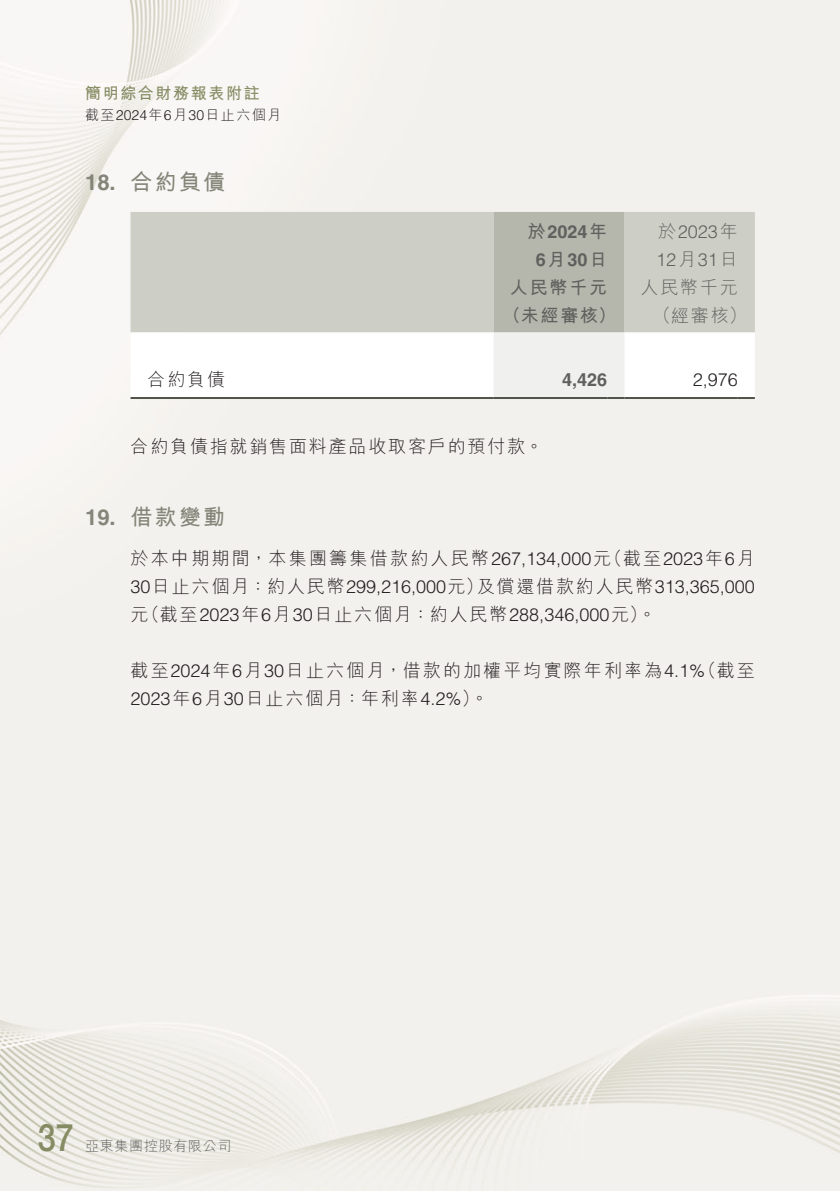
<style>
.page{position:relative;width:840px;height:1191px;background:#fff}
.page>*{position:absolute;margin:0;border:0;box-sizing:border-box;transform-origin:0 0}
.t1{font:500 38px "Helvetica Neue LT Std";color:#858b62;scale:.85 1}
.t2{font:700 22px "M Hei HK";letter-spacing:.1em;color:#848679}
.t3{font:700 22px "Helvetica LT Std";color:#848679}
.t4{font:300 18px/28px "M Hei HK";letter-spacing:.1em;color:#231f20}
.t5{font:300 18px "Helvetica LT Std";color:#231f20}
.t6{font:300 18px "M Hei HK";letter-spacing:.125em;color:#231f20}
.t7{font:700 18px/28px "Helvetica LT Std";color:#60615f;text-align:center}
.t8{font:300 18px/28px "Helvetica LT Std";color:#60615f}
.t9{font:700 18px "M Hei HK";letter-spacing:.1em;color:#60615f}
.t10{font:300 18px "M Hei HK";letter-spacing:.1em;color:#60615f}
.t11{font:700 16px "M Hei HK";letter-spacing:.1em;color:#858b62}
.t12{font:300 14px "M Hei HK";letter-spacing:.1em;color:#231f20}
.t13{font:300 14px "M Hei HK";letter-spacing:.05em;color:#60615f}
.s1{font-family:"Helvetica LT Std"}
.s2{font-family:"M Hei HK"}
</style>
<div class="page">
<div style="left:0;top:0;width:839px;height:1191px;background:#f3f1ed"></div>
<div style="left:130px;top:212px;width:624px;height:120px;background:#cdcec5"></div>
<svg style="left:130px;top:332px;width:624px;height:65px"></svg>
<hr style="left:130px;top:397px;width:363px;height:2px;background:#52544c">
<svg style="left:493px;top:212px;width:131px;height:187px"></svg>
<hr style="left:624px;top:397px;width:113px;height:2px;background:#52544c">
<svg style="left:737px;top:397px;width:17px;height:2px"></svg>
<p class="t11" style="left:85px;top:82px;width:176px">簡明綜合財務報表附註</p>
<p class="t12" style="left:85px;top:108px;width:197px">截至<span class="s1">2024</span>年<span class="s1">6</span>月<span class="s1">30</span>日止六個月</p>
<p class="t3" style="left:85px;top:169px;width:32px">18.</p>
<p class="t2" style="left:130px;top:166px;width:96px">合約負債</p>
<p class="t4" style="left:147px;top:365px;width:79px">合約負債</p>
<p class="t7" style="left:527px;top:217px;width:81px"><span class="s2">於</span>2024<span class="s2">年<br></span>6<span class="s2">月</span>30<span class="s2">日</span></p>
<p class="t8" style="left:656px;top:217px;width:83px"><span class="s2">於</span>2023<span class="s2">年<br></span>12<span class="s2">月</span>31<span class="s2">日</span></p>
<p class="t10" style="left:640px;top:278px;width:99px">人民幣千元</p>
<p class="t9" style="left:509px;top:274px;width:99px">人民幣千元</p>
<p class="t9" style="left:502px;top:302px;width:115px">（未經審核）</p>
<p class="t7" style="left:562px;top:366px;width:47px">4,426</p>
<p class="t10" style="left:652px;top:306px;width:95px">（經審核(</p>
<p class="t5" style="left:692px;top:368px;width:47px">2,976</p>
<p class="t4" style="left:130px;top:432px;width:414px">合約負債指就銷售面料產品收取客戶的預付款。</p>
<p class="t3" style="left:85px;top:504px;width:32px">19.</p>
<p class="t2" style="left:130px;top:501px;width:96px">借款變動</p>
<p class="t4" style="left:604px;top:544px;width:152px">（截至<span class="s1">2023</span>年<span class="s1">6</span>月</p>
<p class="t6" style="left:130px;top:549px;width:482px">於本中期期間，本集團籌集借款約人民幣<span class="s1">267,134,000</span>元</p>
<p class="t5" style="left:476px;top:575px;width:279px"><span class="s2">及償還借款約人民幣</span>313,365,000</p>
<p class="t5" style="left:130px;top:575px;width:354px">30<span class="s2">日止六個月：約人民幣</span>299,216,000<span class="s2">元）</span></p>
<p class="t4" style="left:142px;top:600px;width:515px">（截至<span class="s1">2023</span>年<span class="s1">6</span>月<span class="s1">30</span>日止六個月：約人民幣<span class="s1">288,346,000</span>元。(</p>
<p class="t4" style="left:130px;top:600px;width:19px">元</p>
<p class="t4" style="left:698px;top:656px;width:58px">（截至</p>
<p class="t4" style="left:130px;top:656px;width:575px">截至<span class="s1">2024</span>年<span class="s1">6</span>月<span class="s1">30</span>日止六個月，借款的加權平均實際年利率為<span class="s1">4.1%<br>2023</span>年<span class="s1">6</span>月<span class="s1">30</span>日止六個月：年利率<span class="s1">4.2%</span> 。(</p>
<h1 class="t1" style="left:38px;top:1115px;width:44px">37</h1>
<p class="t13" style="left:85px;top:1139px;width:148px">亞東集團控股有限公司</p>
</div>
